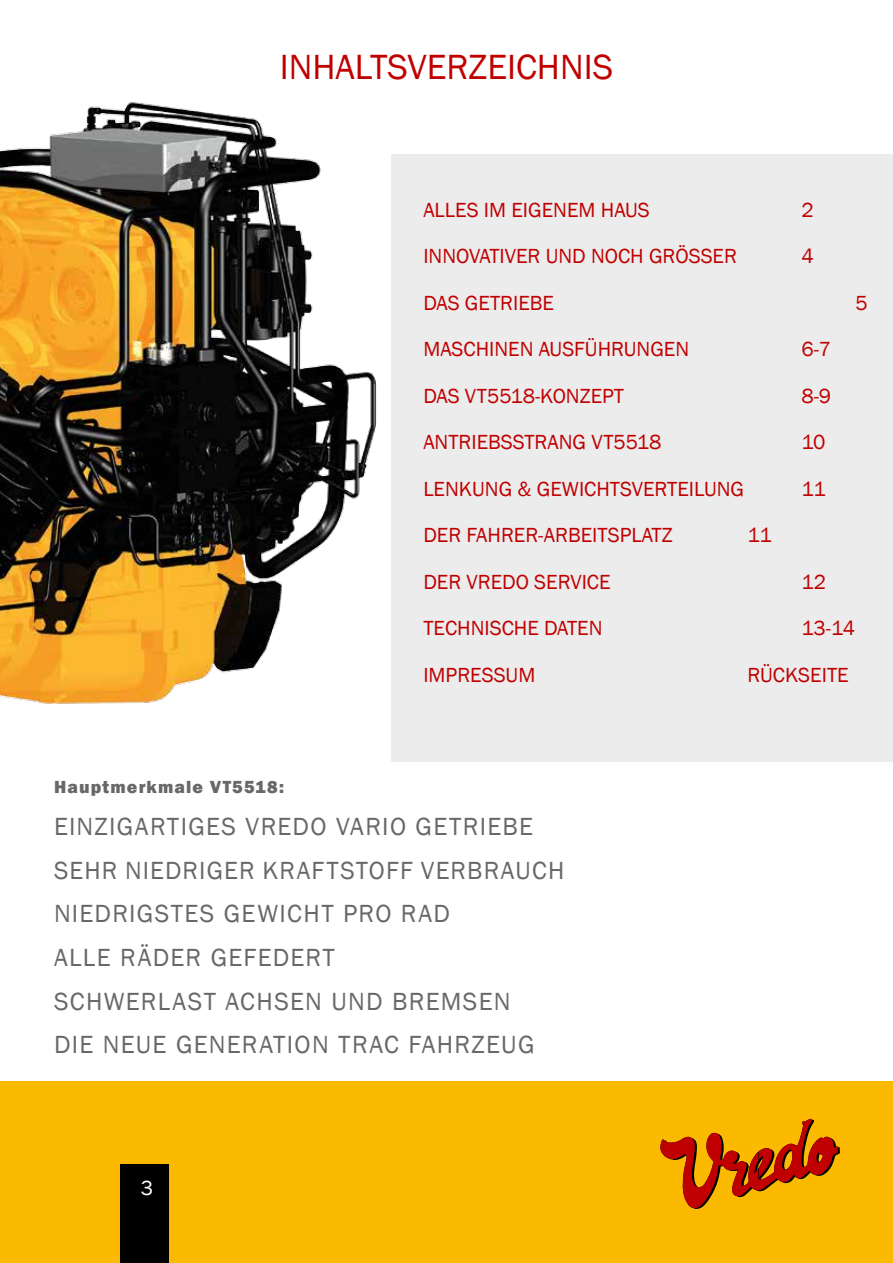
<style>
.page{position:relative;width:893px;height:1263px;background:#fff}
.page>*{position:absolute;margin:0;border:0;box-sizing:border-box;transform-origin:0 0}
.t1{font:36px "Franklin Gothic";color:#c00000}
.t2{font:25.5px/43.7px "Franklin Gothic";letter-spacing:.05em;color:#686868}
.t3{font:21px "Franklin Gothic";color:#c00000}
.t4{font:21px "Franklin Gothic";color:#fff}
.t5{font:800 18px "Franklin Gothic";letter-spacing:.065em;color:#686868}
</style>
<div class="page">
<img style="left:0;top:102px;width:480px;height:660px">
<div style="left:391px;top:154px;width:502px;height:607px;background:#ececec"></div>
<div style="left:0;top:1081px;width:893px;height:182px;background:#fbba00"></div>
<svg style="left:660px;top:1119px;width:180px;height:90px"></svg>
<div style="left:120px;top:1164px;width:49px;height:99px;background:#000"></div>
<h1 class="t1" style="left:280px;top:45px;width:335px">INHALTSVERZEICHNIS</h1>
<p class="t5" style="left:54px;top:775px;width:231px">Hauptmerkmale VT5518:</p>
<p class="t3" style="left:423px;top:197px;width:228px">ALLES IM EIGENEM HAUS</p>
<p class="t3" style="left:801px;top:197px;width:14px">2</p>
<p class="t3" style="left:423px;top:243px;width:315px">INNOVATIVER UND NOCH GRÖSSER</p>
<p class="t3" style="left:801px;top:243px;width:14px">4</p>
<p class="t3" style="left:423px;top:290px;width:132px">DAS GETRIEBE</p>
<p class="t3" style="left:855px;top:290px;width:14px">5</p>
<p class="t3" style="left:423px;top:336px;width:267px">MASCHINEN AUSFÜHRUNGEN</p>
<p class="t3" style="left:801px;top:336px;width:31px">6-7</p>
<p class="t3" style="left:423px;top:383px;width:202px">DAS VT5518-KONZEPT</p>
<p class="t3" style="left:801px;top:383px;width:31px">8-9</p>
<p class="t3" style="left:423px;top:429px;width:240px">ANTRIEBSSTRANG VT5518</p>
<p class="t3" style="left:801px;top:429px;width:25px">10</p>
<p class="t3" style="left:423px;top:476px;width:322px">LENKUNG &amp; GEWICHTSVERTEILUNG</p>
<p class="t3" style="left:801px;top:476px;width:26px">11</p>
<p class="t3" style="left:423px;top:522px;width:251px">DER FAHRER-ARBEITSPLATZ</p>
<p class="t3" style="left:747px;top:522px;width:26px">11</p>
<p class="t3" style="left:423px;top:569px;width:189px">DER VREDO SERVICE</p>
<p class="t3" style="left:801px;top:569px;width:26px">12</p>
<p class="t3" style="left:423px;top:615px;width:181px">TECHNISCHE DATEN</p>
<p class="t3" style="left:801px;top:615px;width:55px">13-14</p>
<p class="t3" style="left:423px;top:662px;width:114px">IMPRESSUM</p>
<p class="t3" style="left:747px;top:662px;width:103px">RÜCKSEITE</p>
<p class="t2" style="left:54px;top:805px;width:481px">EINZIGARTIGES VREDO VARIO GETRIEBE</p>
<p class="t2" style="left:54px;top:849px;width:512px">SEHR NIEDRIGER KRAFTSTOFF VERBRAUCH</p>
<p class="t2" style="left:54px;top:892px;width:397px">NIEDRIGSTES GEWICHT PRO RAD</p>
<p class="t2" style="left:54px;top:936px;width:282px">ALLE RÄDER GEFEDERT</p>
<p class="t2" style="left:54px;top:980px;width:482px">SCHWERLAST ACHSEN UND BREMSEN<br>DIE NEUE GENERATION TRAC FAHRZEUG</p>
<p class="t4" style="left:141px;top:1175px;width:14px">3</p>
</div>
